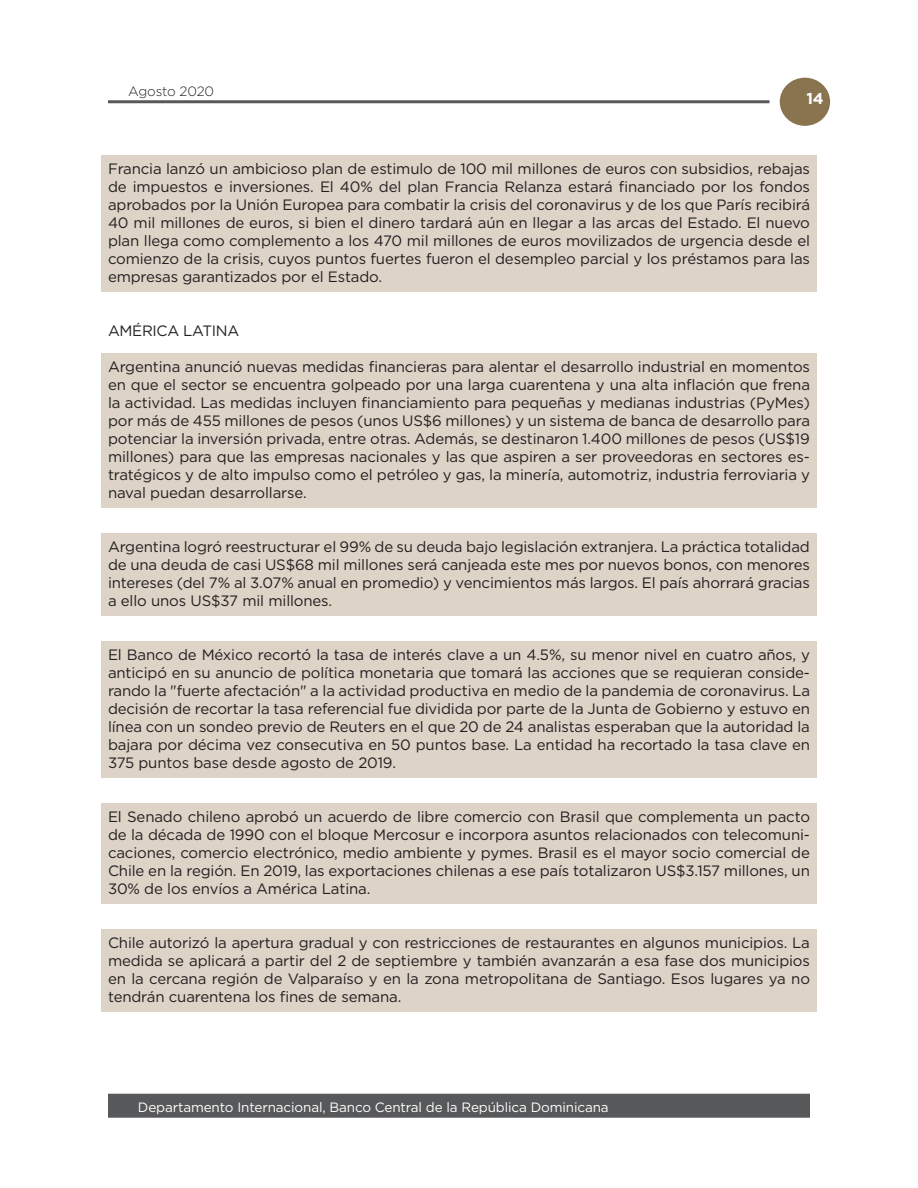
<style>
.page{position:relative;width:918px;height:1188px;background:#fff}
.page>*{position:absolute;margin:0;border:0;box-sizing:border-box;transform-origin:0 0}
.t1{font:700 15.75px "Gotham";color:#fff}
.t2{font:15px/18px "Gotham";letter-spacing:-.01em;color:#231f20;text-align:justify}
.t3{font:13.5px "Gotham";letter-spacing:-.01em;color:#fff}
.t4{font:300 13.5px "Gotham";letter-spacing:-.015em;color:#231f20}
</style>
<div class="page">
<hr style="left:108px;top:100px;width:662px;height:3px;background:#57585a">
<div style="left:780px;top:78px;width:50px;height:48px;background:#89744f;border-radius:50%"></div>
<div style="left:108px;top:1094px;width:702px;height:24px;background:#57585a"></div>
<div style="left:101px;top:155px;width:716px;height:137px;background:#ddd3c7"></div>
<div style="left:101px;top:353px;width:716px;height:155px;background:#ddd3c7"></div>
<div style="left:101px;top:533px;width:716px;height:83px;background:#ddd3c7"></div>
<div style="left:101px;top:641px;width:716px;height:137px;background:#ddd3c7"></div>
<div style="left:101px;top:803px;width:716px;height:101px;background:#ddd3c7"></div>
<div style="left:101px;top:929px;width:716px;height:83px;background:#ddd3c7"></div>
<p class="t4" style="left:128px;top:83px;width:87px">Agosto 2020</p>
<p class="t1" style="left:806px;top:88px;width:19px">14</p>
<p class="t2" style="left:108px;top:159px;width:704px">Francia lanzó un ambicioso plan de estimulo de 100 mil millones de euros con subsidios, rebajas de impuestos e inversiones. El 40% del plan Francia Relanza estará financiado por los fondos aprobados por la Unión Europea para combatir la crisis del coronavirus y de los que París recibirá 40 mil millones de euros, si bien el dinero tardará aún en llegar a las arcas del Estado. El nuevo plan llega como complemento a los 470 mil millones de euros movilizados de urgencia desde el comienzo de la crisis, cuyos puntos fuertes fueron el desempleo parcial y los préstamos para las empresas garantizados por el Estado.</p>
<p class="t2" style="left:108px;top:321px;width:133px">AMÉRICA LATINA</p>
<p class="t2" style="left:108px;top:357px;width:704px">Argentina anunció nuevas medidas financieras para alentar el desarrollo industrial en momentos en que el sector se encuentra golpeado por una larga cuarentena y una alta inflación que frena la actividad. Las medidas incluyen financiamiento para pequeñas y medianas industrias (PyMes) por más de 455 millones de pesos (unos US$6 millones) y un sistema de banca de desarrollo para potenciar la inversión privada, entre otras. Además, se destinaron 1.400 millones de pesos (US$19 millones) para que las empresas nacionales y las que aspiren a ser proveedoras en sectores es&shy;tratégicos y de alto impulso como el petróleo y gas, la minería, automotriz, industria ferroviaria y naval puedan desarrollarse.</p>
<p class="t2" style="left:108px;top:537px;width:704px">Argentina logró reestructurar el 99% de su deuda bajo legislación extranjera. La práctica totalidad de una deuda de casi US$68 mil millones será canjeada este mes por nuevos bonos, con menores intereses (del 7% al 3.07% anual en promedio) y vencimientos más largos. El país ahorrará gracias a ello unos US$37 mil millones.</p>
<p class="t2" style="left:108px;top:645px;width:704px">El Banco de México recortó la tasa de interés clave a un 4.5%, su menor nivel en cuatro años, y anticipó en su anuncio de política monetaria que tomará las acciones que se requieran conside&shy;rando la "fuerte afectación" a la actividad productiva en medio de la pandemia de coronavirus. La decisión de recortar la tasa referencial fue dividida por parte de la Junta de Gobierno y estuvo en línea con un sondeo previo de Reuters en el que 20 de 24 analistas esperaban que la autoridad la bajara por décima vez consecutiva en 50 puntos base. La entidad ha recortado la tasa clave en 375 puntos base desde agosto de 2019.</p>
<p class="t2" style="left:108px;top:807px;width:704px">El Senado chileno aprobó un acuerdo de libre comercio con Brasil que complementa un pacto de la década de 1990 con el bloque Mercosur e incorpora asuntos relacionados con telecomuni&shy;caciones, comercio electrónico, medio ambiente y pymes. Brasil es el mayor socio comercial de Chile en la región. En 2019, las exportaciones chilenas a ese país totalizaron US$3.157 millones, un 30% de los envíos a América Latina.</p>
<p class="t2" style="left:108px;top:933px;width:704px">Chile autorizó la apertura gradual y con restricciones de restaurantes en algunos municipios. La medida se aplicará a partir del 2 de septiembre y también avanzarán a esa fase dos municipios en la cercana región de Valparaíso y en la zona metropolitana de Santiago. Esos lugares ya no tendrán cuarentena los fines de semana.</p>
<p class="t3" style="left:138px;top:1099px;width:472px">Departamento Internacional, Banco Central de la República Dominicana</p>
</div>
